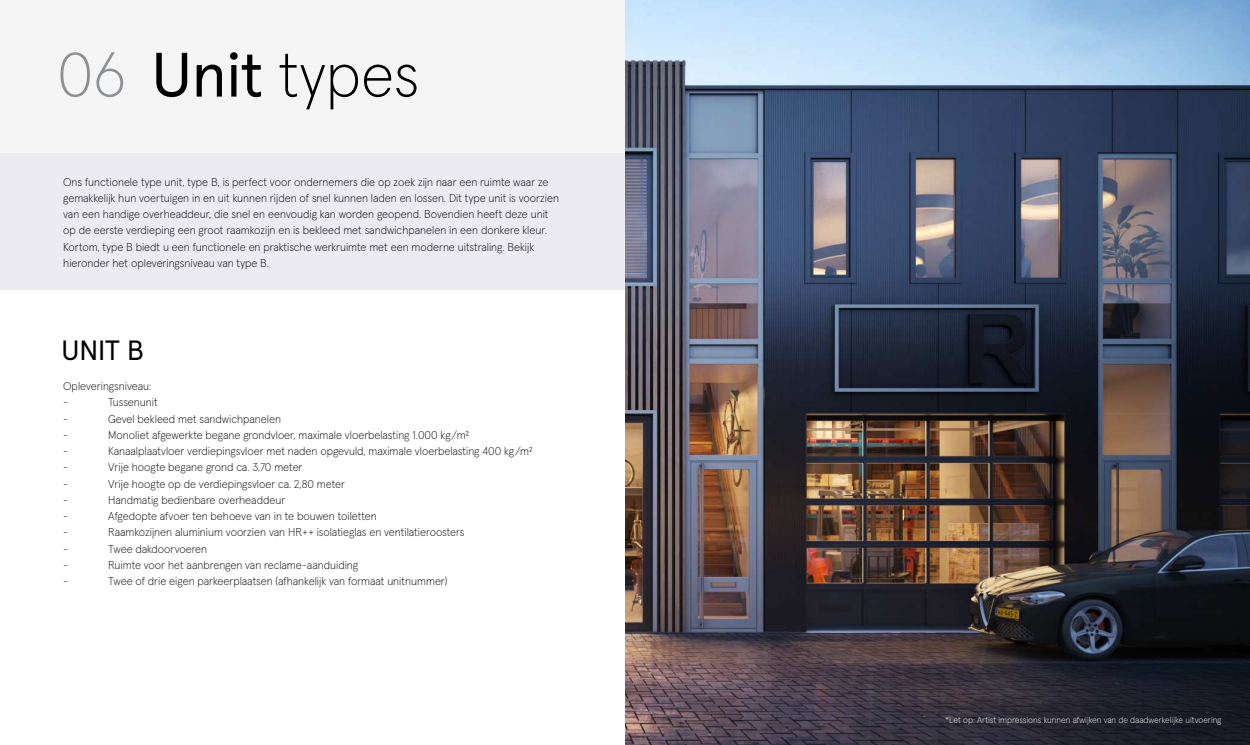
<style>
.page{position:relative;width:1250px;height:745px;background:#fff}
.page>*{position:absolute;margin:0;border:0;box-sizing:border-box;transform-origin:0 0}
.t1{font:200 62.5px "Apercu Aktiv";color:#000}
.t2{font:27.88px "Apercu Aktiv";color:#000}
.t3{font:200 11.25px/16.2px "Apercu Aktiv";color:#000}
.t4{font:200 8.75px "Apercu Aktiv";color:#fff}
.s1{color:#8d9093}
.s2{font-weight:400}
</style>
<div class="page">
<div style="left:0;top:0;width:1250px;height:213px;background:#f5f5f5"></div>
<div style="left:0;top:153px;width:1250px;height:136px;background:#ebebf1"></div>
<img style="left:625px;top:0;width:625px;height:744px">
<h1 class="t1" style="left:57px;top:27px;width:364px"><span class="s1">06</span> <span class="s2">Unit</span> types</h1>
<p class="t3" style="left:63px;top:172px;width:497px">Ons functionele type unit, type B, is perfect voor ondernemers die op zoek zijn naar een ruimte waar ze gemakkelijk hun voertuigen in en uit kunnen rijden of snel kunnen laden en lossen. Dit type unit is voorzien van een handige overheaddeur, die snel en eenvoudig kan worden geopend. Bovendien heeft deze unit op de eerste verdieping een groot raamkozijn en is bekleed met sandwichpanelen in een donkere kleur.<br>Kortom, type B biedt u een functionele en praktische werkruimte met een moderne uitstraling. Bekijk hieronder het opleveringsniveau van type B.</p>
<h2 class="t2" style="left:61px;top:329px;width:84px">UNIT B</h2>
<p class="t3" style="left:63px;top:376px;width:90px">Opleveringsniveau: -</p>
<p class="t3" style="left:108px;top:393px;width:362px">Tussenunit<br>Gevel bekleed met sandwichpanelen<br>Monoliet afgewerkte begane grondvloer, maximale vloerbelasting 1.000 kg/m²</p>
<p class="t3" style="left:63px;top:441px;width:7px">-</p>
<p class="t3" style="left:108px;top:441px;width:426px">Kanaalplaatvloer verdiepingsvloer met naden opgevuld, maximale vloerbelasting 400 kg/m²</p>
<p class="t3" style="left:63px;top:458px;width:7px">-</p>
<p class="t3" style="left:108px;top:458px;width:238px">Vrije hoogte begane grond ca. 3,70 meter<br>Vrije hoogte op de verdiepingsvloer ca. 2,80 meter<br>Handmatig bedienbare overheaddeur</p>
<p class="t3" style="left:63px;top:506px;width:7px">-</p>
<p class="t3" style="left:108px;top:506px;width:270px">Afgedopte afvoer ten behoeve van in te bouwen toiletten</p>
<p class="t3" style="left:63px;top:523px;width:7px">-</p>
<p class="t3" style="left:108px;top:523px;width:358px">Raamkozijnen aluminium voorzien van HR++ isolatieglas en ventilatieroosters<br>Twee dakdoorvoeren<br>Ruimte voor het aanbrengen van reclame-aanduiding</p>
<p class="t3" style="left:63px;top:571px;width:7px">-</p>
<p class="t3" style="left:108px;top:571px;width:341px">Twee of drie eigen parkeerplaatsen (afhankelijk van formaat unitnummer)</p>
<p class="t4" style="left:945px;top:713px;width:278px">*Let op: Artist impressions kunnen afwijken van de daadwerkelijke uitvoering</p>
</div>
